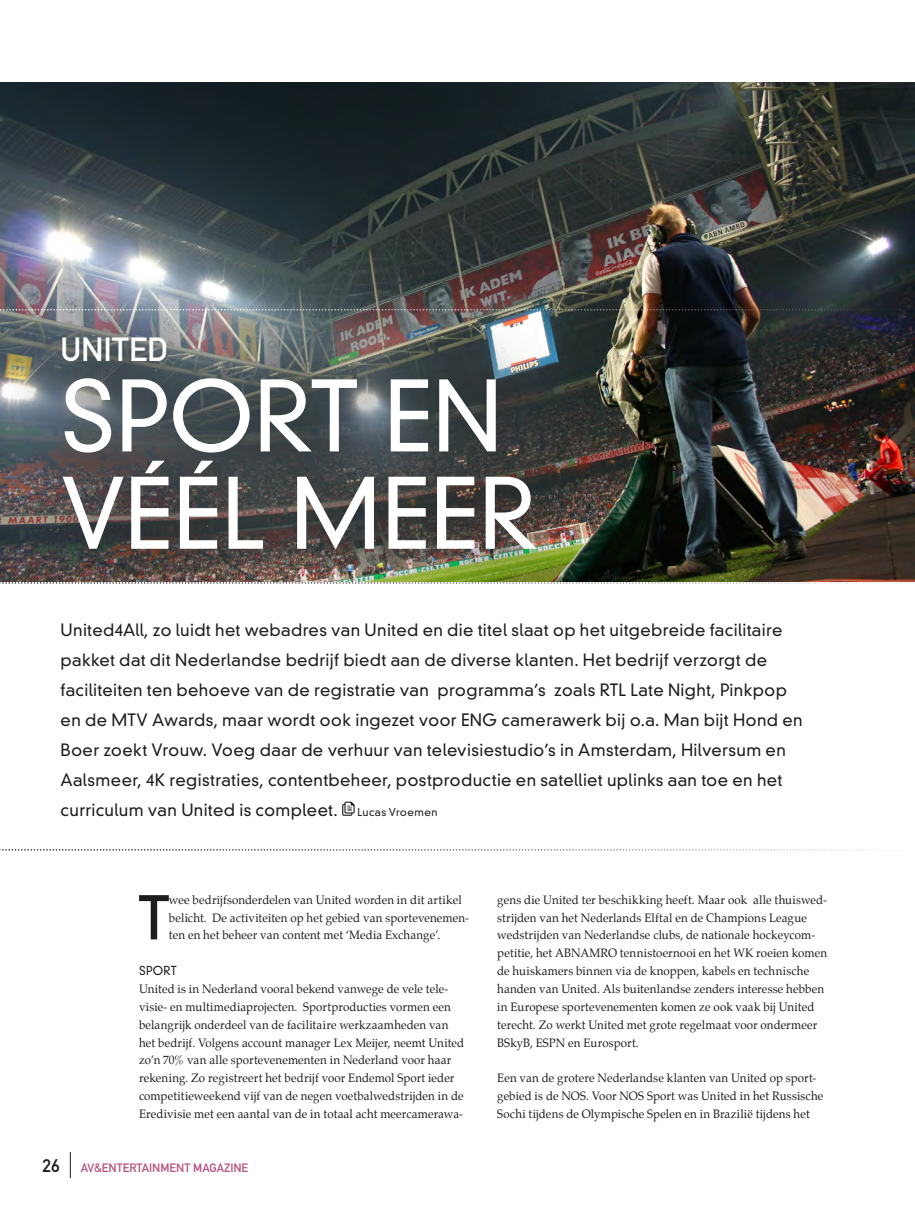
<style>
.page{position:relative;width:915px;height:1212px;background:#fff}
.page>*{position:absolute;margin:0;border:0;box-sizing:border-box;transform-origin:0 0}
.t1{font:300 94.8px/97.4px "DIN Neuzeit Grotesk";letter-spacing:-.005em;color:#fff}
.t2{font:62.1px "DIN Mittelschrift";color:#1d1d1b;scale:.96 1}
.t3{font:33px "DIN Mittelschrift";letter-spacing:-.005em;color:#fff}
.t4{font:300 16.5px/30px "DIN Neuzeit Grotesk";letter-spacing:.02em;color:#1d1d1b}
.t5{font:12px/17.9px "Palatino";letter-spacing:.01em;color:#1d1d1b;scale:.96 1}
.t6{font:12px "DIN Mittelschrift";color:#b84f78}
.t7{font:300 12px "DIN Neuzeit Grotesk";letter-spacing:.025em;color:#1d1d1b;scale:.96 1}
.s1{font-size:10.5px}
.s2{font-size:18px;color:#1d1d1b}
</style>
<div class="page">
<img style="left:0;top:82px;width:914px;height:500px">
<div style="left:0;top:267px;width:601px;height:352px;background:#1d1d1b;opacity:.45"></div>
<svg style="left:0;top:849px;width:882px;height:2px"></svg>
<img style="left:0;top:309px;width:914px;height:2px">
<svg style="left:70px;top:1152px;width:1px;height:26px"></svg>
<div style="left:0;top:582px;width:914px;height:174px;background:#fff"></div>
<svg style="left:342px;top:802px;width:12px;height:14px"></svg>
<svg style="left:0;top:582px;width:882px;height:2px"></svg>
<h3 class="t3" style="left:61px;top:330px;width:109px">UNITED</h3>
<h1 class="t1" style="left:61px;top:369px;width:479px">SPORT EN<br>VÉÉL MEER</h1>
<p class="t4" style="left:61px;top:615px;width:743px">United4All, zo luidt het webadres van United en die titel slaat op het uitgebreide facilitaire pakket dat dit Nederlandse bedrijf biedt aan de diverse klanten. Het bedrijf verzorgt de faciliteiten ten behoeve van de registratie van programma’s zoals RTL Late Night, Pinkpop en de MTV Awards, maar wordt ook ingezet voor ENG camerawerk bij o.a. Man bijt Hond en Boer zoekt Vrouw. Voeg daar de verhuur van televisiestudio’s in Amsterdam, Hilversum en Aalsmeer, 4K registraties, contentbeheer, postproductie en satelliet uplinks aan toe en het curriculum van United is compleet. <span class="s1">Lucas Vroemen</span></p>
<h2 class="t2" style="left:139px;top:881px;width:33px">T</h2>
<p class="t5" style="left:169px;top:890px;width:314px">wee bedrijfsonderdelen van United worden in dit artikel belicht. De activiteiten op het gebied van sportevenemen&shy;ten en het beheer van content met ‘Media Exchange’.</p>
<p class="t7" style="left:139px;top:963px;width:41px">SPORT</p>
<p class="t5" style="left:139px;top:980px;width:340px">United is in Nederland vooral bekend vanwege de vele tele&shy;visie- en multimediaprojecten. Sportproducties vormen een belangrijk onderdeel van de facilitaire werkzaamheden van het bedrijf. Volgens account manager Lex Meijer, neemt United zo’n 70% van alle sportevenementen in Nederland voor haar rekening. Zo registreert het bedrijf voor Endemol Sport ieder competitieweekend vijf van de negen voetbalwedstrijden in de Eredivisie met een aantal van de in totaal acht meercamerawa-</p>
<p class="t6" style="left:43px;top:1161px;width:207px"><span class="s2">26</span> AV&amp;ENTERTAINMENT MAGAZINE</p>
<p class="t5" style="left:497px;top:890px;width:345px">gens die United ter beschikking heeft. Maar ook alle thuiswed&shy;strijden van het Nederlands Elftal en de Champions League wedstrijden van Nederlandse clubs, de nationale hockeycom&shy;petitie, het ABNAMRO tennistoernooi en het WK roeien komen de huiskamers binnen via de knoppen, kabels en technische handen van United. Als buitenlandse zenders interesse hebben in Europese sportevenementen komen ze ook vaak bij United terecht. Zo werkt United met grote regelmaat voor ondermeer BSkyB, ESPN en Eurosport.</p>
<p class="t5" style="left:497px;top:1069px;width:341px">Een van de grotere Nederlandse klanten van United op sport&shy;gebied is de NOS. Voor NOS Sport was United in het Russische<br>Sochi tijdens de Olympische Spelen en in Brazilië tijdens het</p>
</div>
